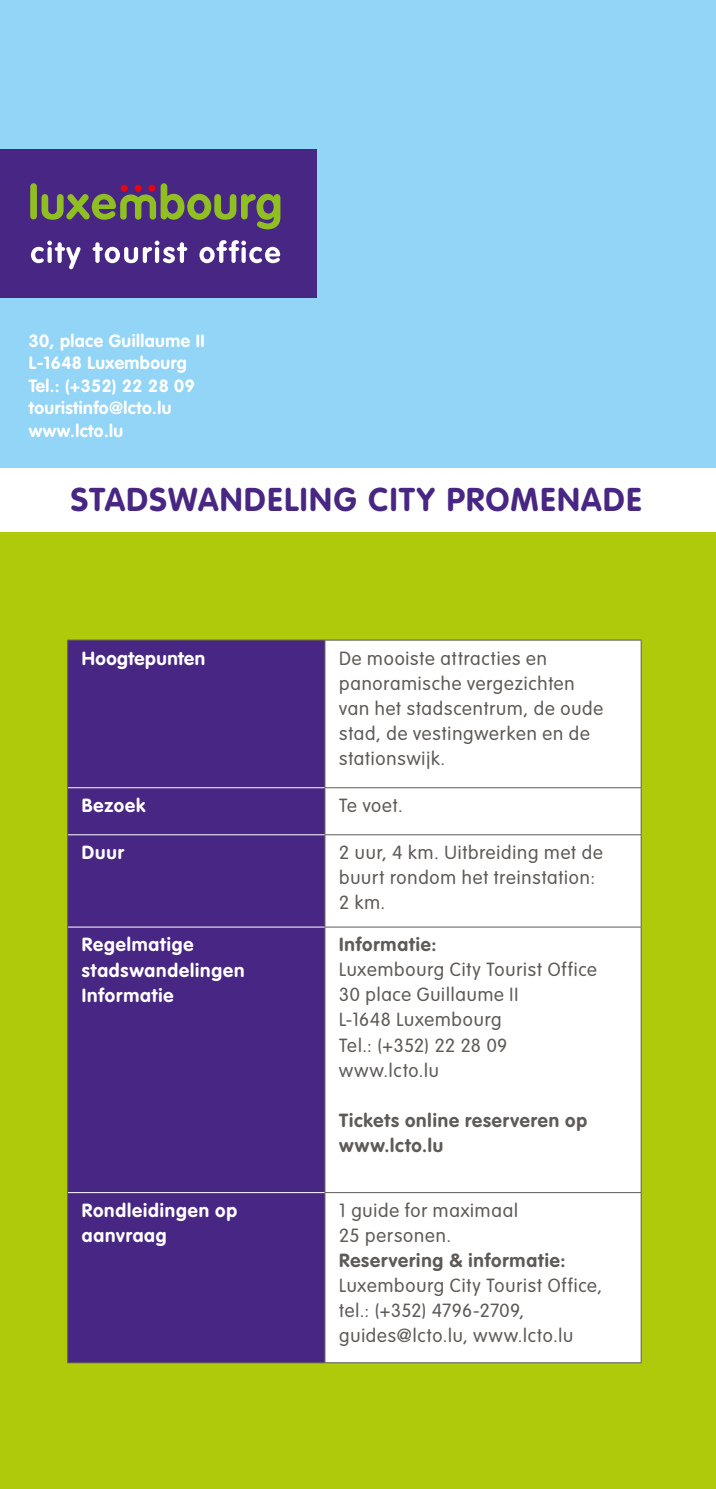
<style>
.page{position:relative;width:716px;height:1489px;background:#fff}
.page>*{position:absolute;margin:0;border:0;box-sizing:border-box;transform-origin:0 0}
.t1{font:700 32.5px "VAG Rounded Std";letter-spacing:.05em;color:#482683}
.t2{font:300 18.75px/25px "VAG Rounded Std";letter-spacing:.045em;color:#5e5a57}
.t3{font:700 18.75px/25px "VAG Rounded Std";letter-spacing:.045em;color:#fff}
.t4{font:700 18.75px/25px "VAG Rounded Std";letter-spacing:.045em;color:#5e5a57}
.t5{font:700 18.75px "VAG Rounded Std";letter-spacing:.025em;color:#fff}
.t6{font:700 17.5px/22.5px "VAG Rounded Std";letter-spacing:.025em;color:#fff}
</style>
<div class="page">
<div style="left:0;top:0;width:716px;height:570px;background:#93d5f6"></div>
<div style="left:0;top:532px;width:716px;height:956px;background:#afca0b"></div>
<div style="left:0;top:149px;width:316px;height:149px;background:#482683"></div>
<svg style="left:31px;top:240px;width:50px;height:29px"></svg>
<svg style="left:93px;top:240px;width:94px;height:23px"></svg>
<svg style="left:199px;top:240px;width:81px;height:23px"></svg>
<div style="left:30px;top:183px;width:7px;height:36px;background:#90bf21;border-radius:4px"></div>
<svg style="left:41px;top:183px;width:239px;height:46px"></svg>
<div style="left:121px;top:185px;width:7px;height:7px;background:#e30613;border-radius:50%"></div>
<div style="left:148px;top:185px;width:7px;height:7px;background:#e30613;border-radius:50%"></div>
<div style="left:135px;top:185px;width:7px;height:7px;background:#e30613;border-radius:50%"></div>
<div style="left:0;top:468px;width:716px;height:63px;background:#fff"></div>
<div style="left:68px;top:640px;width:256px;height:722px;background:#482683"></div>
<div style="left:325px;top:640px;width:316px;height:722px;background:#fff"></div>
<hr style="left:67px;top:639px;width:258px;height:1px;background:#5e5a57">
<hr style="left:67px;top:640px;width:1px;height:147px;background:#5e5a57">
<hr style="left:325px;top:639px;width:316px;height:1px;background:#5e5a57">
<hr style="left:324px;top:640px;width:1px;height:147px;background:#5e5a57">
<hr style="left:641px;top:640px;width:1px;height:147px;background:#5e5a57">
<hr style="left:67px;top:787px;width:1px;height:47px;background:#5e5a57">
<hr style="left:324px;top:787px;width:317px;height:1px;background:#5e5a57">
<hr style="left:324px;top:788px;width:1px;height:46px;background:#5e5a57">
<hr style="left:641px;top:788px;width:1px;height:46px;background:#5e5a57">
<hr style="left:67px;top:834px;width:1px;height:93px;background:#5e5a57">
<hr style="left:324px;top:834px;width:317px;height:1px;background:#5e5a57">
<hr style="left:324px;top:835px;width:1px;height:91px;background:#5e5a57">
<hr style="left:641px;top:835px;width:1px;height:91px;background:#5e5a57">
<hr style="left:67px;top:927px;width:1px;height:265px;background:#5e5a57">
<hr style="left:324px;top:926px;width:317px;height:1px;background:#5e5a57">
<hr style="left:324px;top:927px;width:1px;height:265px;background:#5e5a57">
<hr style="left:641px;top:927px;width:1px;height:265px;background:#5e5a57">
<hr style="left:67px;top:1192px;width:1px;height:170px;background:#5e5a57">
<hr style="left:324px;top:1192px;width:317px;height:1px;background:#5e5a57">
<hr style="left:324px;top:1192px;width:1px;height:170px;background:#5e5a57">
<hr style="left:641px;top:1192px;width:1px;height:170px;background:#5e5a57">
<hr style="left:67px;top:1362px;width:258px;height:1px;background:#5e5a57">
<hr style="left:325px;top:1362px;width:316px;height:1px;background:#5e5a57">
<hr style="left:68px;top:787px;width:256px;height:1px;background:#fff">
<hr style="left:68px;top:834px;width:256px;height:1px;background:#fff">
<hr style="left:68px;top:926px;width:256px;height:1px;background:#fff">
<hr style="left:68px;top:1192px;width:256px;height:1px;background:#fff">
<p class="t6" style="left:29px;top:330px;width:177px">30, place Guillaume II<br>L-1648 Luxembourg<br>Tel.: (+352) 22 28 09 touristinfo@lcto.lu www.lcto.lu</p>
<h1 class="t1" style="left:71px;top:480px;width:572px">STADSWANDELING CITY PROMENADE</h1>
<p class="t5" style="left:82px;top:647px;width:125px">Hoogtepunten</p>
<p class="t2" style="left:339px;top:646px;width:266px">De mooiste attracties en panoramische vergezichten van het stadscentrum, de oude stad, de vestingwerken en de stationswijk.</p>
<p class="t3" style="left:82px;top:793px;width:65px">Bezoek</p>
<p class="t2" style="left:339px;top:793px;width:65px">Te voet.</p>
<p class="t3" style="left:82px;top:840px;width:44px">Duur</p>
<p class="t2" style="left:339px;top:840px;width:265px">2 uur, 4 km. Uitbreiding met de buurt rondom het treinstation:<br>2 km.</p>
<p class="t3" style="left:82px;top:933px;width:164px">Regelmatige stadswandelingen<br>Informatie</p>
<p class="t4" style="left:339px;top:933px;width:99px">Informatie:</p>
<p class="t2" style="left:339px;top:958px;width:259px">Luxembourg City Tourist Office<br>30 place Guillaume II<br>L-1648 Luxembourg<br>Tel.: (+352) 22 28 09 www.lcto.lu</p>
<p class="t4" style="left:339px;top:1108px;width:250px">Tickets online reserveren op www.lcto.lu</p>
<p class="t3" style="left:82px;top:1198px;width:157px">Rondleidingen op aanvraag</p>
<p class="t2" style="left:339px;top:1198px;width:180px">1 guide for maximaal<br>25 personen.</p>
<p class="t4" style="left:339px;top:1248px;width:228px">Reservering &amp; informatie:</p>
<p class="t2" style="left:339px;top:1273px;width:265px">Luxembourg City Tourist Office, tel.: (+352) 4796-2709, guides@lcto.lu, www.lcto.lu</p>
</div>
